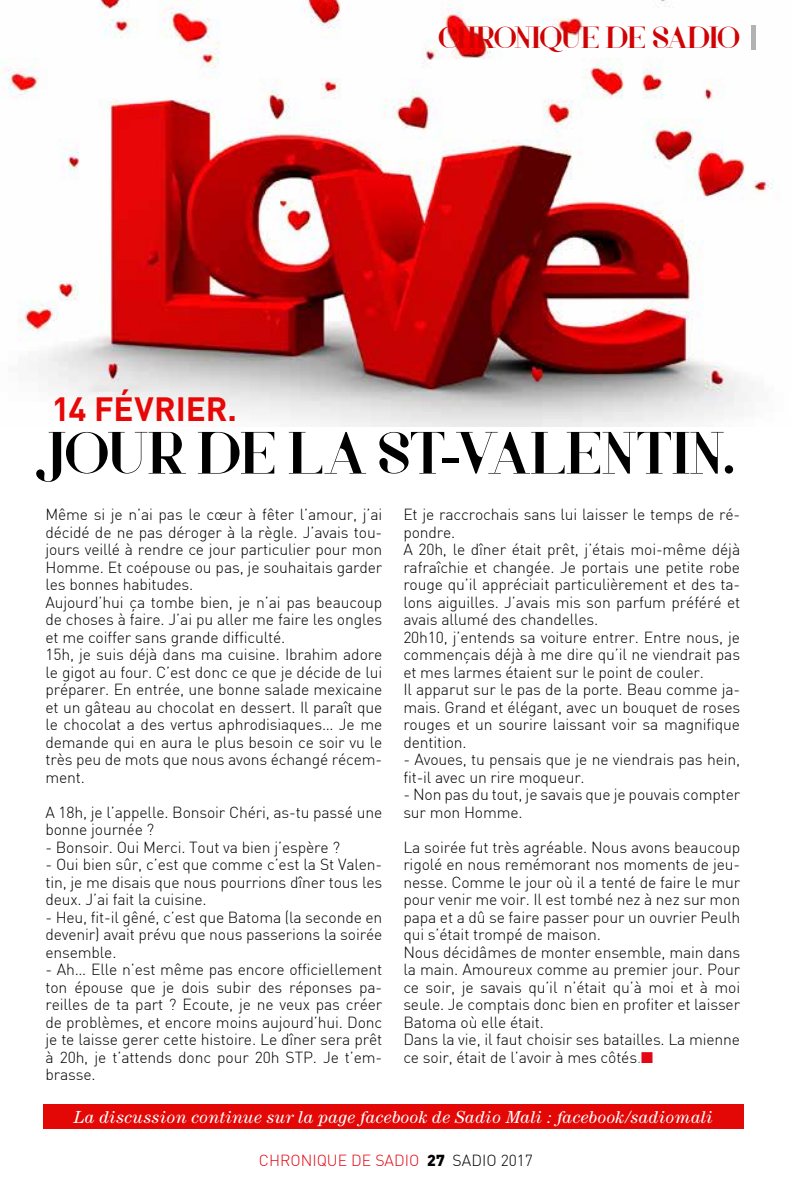
<style>
.page{position:relative;width:794px;height:1191px;background:#fff}
.page>*{position:absolute;margin:0;border:0;box-sizing:border-box;transform-origin:0 0}
.t1{font:61.25px "Voor";letter-spacing:.005em;color:#000}
.t2{font:700 33.25px "DIN";letter-spacing:-.005em;color:#e70706}
.t3{font:31.5px "Voor";letter-spacing:-.03em;color:#d00304}
.t4{font:italic 17.5px "Century";letter-spacing:.015em;color:#fff}
.t5{font:300 15.75px/17.5px "DIN";letter-spacing:-.01em;color:#000}
.t6{font:300 15.75px "DIN";color:#e30613}
.s1{color:#0091b3}
.s2{color:#e30613}
.s3{font-weight:900;color:#000}
.s4{color:#000}
</style>
<div class="page">
<img style="left:0;top:0;width:774px;height:426px">
<div style="left:43px;top:1104px;width:700px;height:25px;background:#e30706"></div>
<div style="left:751px;top:25px;width:5px;height:25px;background:#b3b2b2"></div>
<h2 class="t2" style="left:52px;top:387px;width:187px">14 FÉVRIER.</h2>
<h3 class="t3" style="left:438px;top:19px;width:304px">CHRONIQUE DE SADIO</h3>
<h1 class="t1" style="left:49px;top:417px;width:687px">JOUR DE LA ST-VALENTIN.</h1>
<p class="t5" style="left:45px;top:505px;width:338px">Même si je n’ai pas le cœur à fêter l’amour, j’ai décidé de ne pas déroger à la règle. J’avais tou&shy;jours veillé à rendre ce jour particulier pour mon Homme. Et coépouse ou pas, je souhaitais garder les bonnes habitudes.<br>Aujourd’hui ça tombe bien, je n’ai pas beaucoup de choses à faire. J’ai pu aller me faire les ongles et me coiffer sans grande difficulté.<br>15h, je suis déjà dans ma cuisine. I brahim adore le gigot au four. C’est donc ce que je décide de lui préparer. En entrée, une bonne salade mexicaine et un gâteau au chocolat en dessert. I l paraît que le chocolat a des vertus aphrodisiaques… Je me demande qui en aura le plus besoin ce soir vu le très peu de mots que nous avons échangé récem&shy;ment.</p>
<p class="t5" style="left:45px;top:803px;width:338px">A 18h, je l’appelle. Bonsoir Chéri, as-tu passé une bonne journée ?</p>
<p class="t5" style="left:45px;top:838px;width:296px">- Bonsoir. Oui Merci. Tout va bien j’espère ?</p>
<p class="t5" style="left:45px;top:855px;width:338px;text-align:justify">- Oui bien sûr, c’est que comme c’est la St Valen&shy;tin, je me disais que nous pourrions dîner tous les deux. J’ai fait la cuisine.</p>
<p class="t5" style="left:45px;top:908px;width:338px;text-align:justify">- Heu, fit-il gêné, c’est que Batoma (la seconde en devenir) avait prévu que nous passerions la soirée ensemble.</p>
<p class="t5" style="left:45px;top:960px;width:338px;text-align:justify">- Ah… Elle n’est même pas encore officiellement ton épouse que je dois subir des réponses pa&shy;reilles de ta part ? Ecoute, je ne veux pas créer de problèmes, et encore moins aujourd’hui. Donc je te laisse gerer cette histoire. Le dîner sera prêt à 20h, je t’attends donc pour 20h STP. Je t’em&shy;brasse.</p>
<p class="t5" style="left:403px;top:505px;width:338px">Et je raccrochais sans lui laisser le temps de ré&shy;pondre.<br>A 20h, le dîner était prêt, j’étais moi-même déjà rafraîchie et changée. Je portais une petite robe rouge qu’il appréciait particulièrement et des ta&shy;lons aiguilles. J’avais mis son parfum préféré et avais allumé des chandelles.<br>20h10, j’entends sa voiture entrer. Entre nous, je commençais déjà à me dire qu’il ne viendrait pas et mes larmes étaient sur le point de couler.<br>I l apparut sur le pas de la porte. Beau comme ja&shy;mais. G rand et élégant, avec un bouquet de roses rouges et un sourire laissant voir sa magnifique dentition.</p>
<p class="t5" style="left:403px;top:750px;width:338px">- Avoues, tu pensais que je ne viendrais pas hein, fit-il avec un rire moqueur.</p>
<p class="t5" style="left:403px;top:785px;width:338px">- N on pas du tout, je savais que je pouvais compter sur mon Homme.</p>
<p class="t5" style="left:403px;top:838px;width:338px">La soirée fut très agréable. N ous avons beaucoup rigolé en nous remémorant nos moments de jeu&shy;nesse. Comme le jour où il a tenté de faire le mur pour venir me voir. I l est tombé nez à nez sur mon papa et a dû se faire passer pour un ouvrier Peulh qui s’était trompé de maison.<br>Nous décidâmes de monter ensemble, main dans la main. Amoureux comme au premier jour. Pour ce soir, je savais qu’il n’était qu’à moi et à moi seule. Je comptais donc bien en profiter et laisser Batoma où elle était.<br>Dans la vie, il faut choisir ses batailles. La mienne ce soir, était de l’avoir à mes côtés<span class="s1">.</span><span class="s2">■</span></p>
<p class="t4" style="left:74px;top:1107px;width:641px">La discussion continue sur la page facebook de Sadio Mali : facebook/sadiomali</p>
<p class="t6" style="left:259px;top:1151px;width:276px">chronique de sadio <span class="s3">27</span> <span class="s4">sadio 2017</span></p>
</div>
